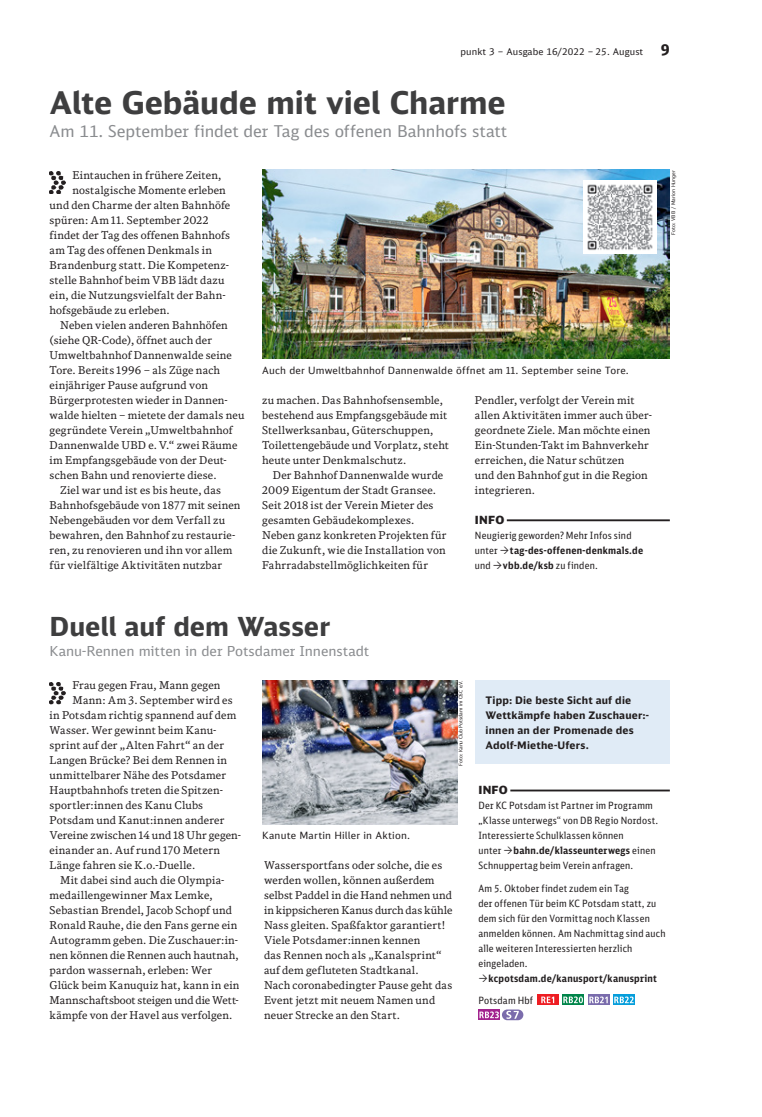
<style>
.page{position:relative;width:762px;height:1117px;background:#fff}
.page>*{position:absolute;margin:0;border:0;box-sizing:border-box;transform-origin:0 0}
.t1{font:700 31.25px "DB Sans Alternate";letter-spacing:-.005em;color:#3e3e3f}
.t2{font:700 26.25px "DB Sans Alternate";color:#3e3e3f}
.t3{font:16.25px "DB Sans";letter-spacing:-.005em;color:#8a8c8f}
.t4{font:13.75px "DB Sans";color:#8a8c8f}
.t5{font:900 11.25px "DB Sans Alternate";letter-spacing:.02em;color:#231f20}
.t6{font:10.75px/15px "DB News";letter-spacing:.015em;color:#231f20}
.t7{font:700 10.38px/15px "DB Sans Alternate";letter-spacing:.015em;color:#231f20}
.t8{font:10px/15px "DB Sans Cond";letter-spacing:.025em;color:#231f20}
.t9{font:10px "DB Sans Alternate";letter-spacing:.02em;color:#231f20}
.t10{font:700 10px "DB Sans Cond";letter-spacing:.025em;color:#231f20}
.t11{font:9.38px "DB Sans";letter-spacing:.01em;color:#231f20}
.t12{font:5px "DB Sans Alternate";letter-spacing:-.01em;color:#231f20}
.t13{font:5px "DB Sans Alternate";letter-spacing:.01em;color:#231f20}
.s1{font-weight:700;font-size:15px}
.s2{font-weight:700}
</style>
<div class="page">
<div style="left:475px;top:680px;width:195px;height:84px;background:#e0ebf6"></div>
<hr style="left:510px;top:789px;width:160px;height:2px;background:#231f20">
<svg style="left:537px;top:994px;width:21px;height:10px"></svg>
<svg style="left:541px;top:996px;width:13px;height:6px"></svg>
<svg style="left:562px;top:994px;width:22px;height:10px"></svg>
<svg style="left:563px;top:996px;width:20px;height:6px"></svg>
<svg style="left:588px;top:994px;width:21px;height:10px"></svg>
<svg style="left:589px;top:996px;width:19px;height:6px"></svg>
<svg style="left:613px;top:994px;width:22px;height:10px"></svg>
<svg style="left:614px;top:996px;width:19px;height:6px"></svg>
<svg style="left:478px;top:1009px;width:22px;height:10px"></svg>
<svg style="left:479px;top:1011px;width:20px;height:6px"></svg>
<div style="left:502px;top:1009px;width:21px;height:10px;background:#7b6cac;border-radius:5px"></div>
<svg style="left:506px;top:1010px;width:13px;height:8px"></svg>
<hr style="left:507px;top:519px;width:163px;height:2px;background:#231f20">
<img style="left:262px;top:170px;width:408px;height:189px">
<img style="left:50px;top:171px;width:15px;height:23px">
<img style="left:583px;top:180px;width:74px;height:74px">
<img style="left:262px;top:680px;width:195px;height:144px">
<img style="left:50px;top:682px;width:15px;height:22px">
<p class="t11" style="left:460px;top:46px;width:211px">punkt 3 – Ausgabe 16/2022 – 25. August <span class="s1">9</span></p>
<p class="t1" style="left:50px;top:83px;width:458px">Alte Gebäude mit viel Charme</p>
<p class="t3" style="left:50px;top:121px;width:459px">Am 11. September findet der Tag des offenen Bahnhofs statt</p>
<p class="t6" style="left:72px;top:167px;width:150px">Eintauchen in frühere Zeiten,</p>
<p class="t6" style="left:72px;top:182px;width:155px">nostalgische Momente erleben</p>
<p class="t6" style="left:50px;top:197px;width:182px">und den Charme der alten Bahnhöfe</p>
<p class="t6" style="left:50px;top:212px;width:160px">spüren: Am 11. September 2022</p>
<p class="t6" style="left:50px;top:227px;width:182px">findet der Tag des offenen Bahnhofs</p>
<p class="t6" style="left:50px;top:242px;width:164px">am Tag des offenen Denkmals in</p>
<p class="t6" style="left:50px;top:257px;width:181px">Brandenburg statt. Die Kompetenz-</p>
<p class="t6" style="left:50px;top:272px;width:176px">stelle Bahnhof beim VBB lädt dazu</p>
<p class="t6" style="left:50px;top:287px;width:178px">ein, die Nutzungsvielfalt der Bahn-</p>
<p class="t6" style="left:50px;top:302px;width:122px">hofsgebäude zu erleben.</p>
<p class="t6" style="left:60px;top:317px;width:169px">Neben vielen anderen Bahnhöfen</p>
<p class="t6" style="left:50px;top:332px;width:164px">(siehe QR-Code), öffnet auch der</p>
<p class="t6" style="left:50px;top:347px;width:184px">Umweltbahnhof Dannenwalde seine</p>
<p class="t6" style="left:50px;top:362px;width:172px">Tore. Bereits 1996 – als Züge nach</p>
<p class="t6" style="left:50px;top:377px;width:160px">einjähriger Pause aufgrund von</p>
<p class="t6" style="left:50px;top:392px;width:180px">Bürgerprotesten wieder in Dannen-</p>
<p class="t6" style="left:50px;top:407px;width:196px">walde hielten – mietete der damals neu</p>
<p class="t6" style="left:50px;top:422px;width:185px">gegründete Verein „Umweltbahnhof</p>
<p class="t6" style="left:50px;top:437px;width:189px">Dannenwalde UBD e.V.“ zwei Räume</p>
<p class="t6" style="left:50px;top:452px;width:179px">im Empfangsgebäude von der Deut-</p>
<p class="t6" style="left:50px;top:467px;width:168px">schen Bahn und renovierte diese.</p>
<p class="t6" style="left:60px;top:482px;width:162px">Ziel war und ist es bis heute, das</p>
<p class="t6" style="left:50px;top:497px;width:192px">Bahnhofsgebäude von 1877 mit seinen</p>
<p class="t6" style="left:50px;top:512px;width:177px">Nebengebäuden vor dem Verfall zu</p>
<p class="t6" style="left:50px;top:527px;width:187px">bewahren, den Bahnhof zu restaurie-</p>
<p class="t6" style="left:50px;top:542px;width:184px">ren, zu renovieren und ihn vor allem</p>
<p class="t6" style="left:50px;top:557px;width:174px">für vielfältige Aktivitäten nutzbar</p>
<p class="t9" style="left:262px;top:364px;width:368px">Auch der Umweltbahnhof Dannenwalde öffnet am 11. September seine Tore.</p>
<p class="t6" style="left:262px;top:392px;width:182px">zu machen. Das Bahnhofsensemble,</p>
<p class="t6" style="left:262px;top:407px;width:187px">bestehend aus Empfangsgebäude mit</p>
<p class="t6" style="left:262px;top:422px;width:173px">Stellwerksanbau, Güterschuppen,</p>
<p class="t6" style="left:262px;top:437px;width:188px">Toilettengebäude und Vorplatz, steht</p>
<p class="t6" style="left:262px;top:452px;width:146px">heute unter Denkmalschutz.</p>
<p class="t6" style="left:273px;top:467px;width:172px">Der Bahnhof Dannenwalde wurde</p>
<p class="t6" style="left:262px;top:482px;width:175px">2009 Eigentum der Stadt Gransee.</p>
<p class="t6" style="left:262px;top:497px;width:173px">Seit 2018 ist der Verein Mieter des</p>
<p class="t6" style="left:262px;top:512px;width:154px">gesamten Gebäudekomplexes.</p>
<p class="t6" style="left:262px;top:527px;width:186px">Neben ganz konkreten Projekten für</p>
<p class="t6" style="left:262px;top:542px;width:185px">die Zukunft, wie die Installation von</p>
<p class="t6" style="left:262px;top:557px;width:167px">Fahrradabstellmöglichkeiten für</p>
<p class="t6" style="left:475px;top:392px;width:178px">Pendler, verfolgt der Verein mit allen Aktivitäten immer auch über&shy;geordnete Ziele. Man möchte einen<br>Ein-Stunden-Takt im Bahnverkehr erreichen, die Natur schützen<br>und den Bahnhof gut in die Region integrieren.</p>
<p class="t5" style="left:475px;top:512px;width:31px">INFO</p>
<p class="t8" style="left:475px;top:527px;width:170px">Neugierig geworden? Mehr Infos sind unter <span class="s2">tag-des-offenen-denkmals.de </span>und <span class="s2">vbb.de/ksb</span> zu finden.</p>
<p class="t13" style="left:670px;top:235px;width:66px;rotate:-90deg">Foto: VBB / Marion Hunger</p>
<p class="t2" style="left:50px;top:609px;width:282px">Duell auf dem Wasser</p>
<p class="t4" style="left:50px;top:642px;width:321px">Kanu-Rennen mitten in der Potsdamer Innenstadt</p>
<p class="t6" style="left:72px;top:677px;width:149px">Frau gegen Frau, Mann gegen</p>
<p class="t6" style="left:72px;top:692px;width:162px">Mann: Am 3. September wird es</p>
<p class="t6" style="left:50px;top:707px;width:188px">in Potsdam richtig spannend auf dem</p>
<p class="t6" style="left:50px;top:722px;width:168px">Wasser. Wer gewinnt beim Kanu-</p>
<p class="t6" style="left:50px;top:737px;width:176px">sprint auf der „Alten Fahrt“ an der</p>
<p class="t6" style="left:50px;top:752px;width:179px">Langen Brücke? Bei dem Rennen in</p>
<p class="t6" style="left:50px;top:767px;width:178px">unmittelbarer Nähe des Potsdamer</p>
<p class="t6" style="left:50px;top:782px;width:174px">Hauptbahnhofs treten die Spitzen-</p>
<p class="t6" style="left:50px;top:797px;width:155px">sportler:innen des Kanu Clubs</p>
<p class="t6" style="left:50px;top:812px;width:176px">Potsdam und Kanut:innen anderer</p>
<p class="t6" style="left:50px;top:827px;width:193px">Vereine zwischen 14 und 18 Uhr gegen-</p>
<p class="t6" style="left:50px;top:842px;width:172px">einander an. Auf rund 170 Metern</p>
<p class="t6" style="left:50px;top:857px;width:147px">Länge fahren sie K.o.-Duelle.</p>
<p class="t6" style="left:60px;top:872px;width:165px">Mit dabei sind auch die Olympia-</p>
<p class="t6" style="left:50px;top:887px;width:165px">medaillengewinner Max Lemke,</p>
<p class="t6" style="left:50px;top:902px;width:184px">Sebastian Brendel, Jacob Schopf und</p>
<p class="t6" style="left:50px;top:917px;width:189px">Ronald Rauhe, die den Fans gerne ein</p>
<p class="t6" style="left:50px;top:932px;width:189px">Autogramm geben. Die Zuschauer:in-</p>
<p class="t6" style="left:50px;top:947px;width:191px">nen können die Rennen auch hautnah,</p>
<p class="t6" style="left:50px;top:962px;width:164px">pardon wassernah, erleben: Wer</p>
<p class="t6" style="left:50px;top:977px;width:191px">Glück beim Kanuquiz hat, kann in ein</p>
<p class="t6" style="left:50px;top:992px;width:191px">Mannschaftsboot steigen und die Wett-</p>
<p class="t6" style="left:50px;top:1007px;width:184px">kämpfe von der Havel aus verfolgen.</p>
<p class="t12" style="left:457px;top:765px;width:86px;rotate:-90deg">Foto: Kanu Club Potsdam im OSC e.V.</p>
<p class="t9" style="left:262px;top:829px;width:149px">Kanute Martin Hiller in Aktion.</p>
<p class="t6" style="left:264px;top:857px;width:190px">Wassersportfans oder solche, die es werden wollen, können außerdem selbst Paddel in die Hand nehmen und in kippsicheren Kanus durch das kühle Nass gleiten. Spaßfaktor garantiert!<br>Viele Potsdamer:innen kennen<br>das Rennen noch als „Kanalsprint“ auf dem gefluteten Stadtkanal.<br>Nach coronabedingter Pause geht das Event jetzt mit neuem Namen und neuer Strecke an den Start.</p>
<p class="t7" style="left:485px;top:692px;width:164px">Tipp: Die beste Sicht auf die<br>Wettkämpfe haben Zuschauer:- innen an der Promenade des<br>Adolf-Miethe-Ufers.</p>
<p class="t5" style="left:478px;top:782px;width:31px">INFO</p>
<p class="t8" style="left:478px;top:797px;width:181px">Der KC Potsdam ist Partner im Programm „Klasse unterwegs“ von DB Regio Nordost.<br>Interessierte Schulklassen können<br>unter <span class="s2">bahn.de/klasseunterwegs</span> einen Schnuppertag beim Verein anfragen.</p>
<p class="t8" style="left:478px;top:880px;width:152px">Am 5. Oktober findet zudem ein Tag</p>
<p class="t8" style="left:478px;top:895px;width:179px">der offenen Tür beim KC Potsdam statt, zu</p>
<p class="t8" style="left:478px;top:910px;width:173px">dem sich für den Vormittag noch Klassen</p>
<p class="t8" style="left:478px;top:925px;width:189px">anmelden können. Am Nachmittag sind auch</p>
<p class="t8" style="left:478px;top:940px;width:155px">alle weiteren Interessierten herzlich</p>
<p class="t8" style="left:478px;top:955px;width:51px">eingeladen.</p>
<p class="t10" style="left:488px;top:971px;width:170px">kcpotsdam.de/kanusport/kanusprint</p>
<p class="t8" style="left:478px;top:992px;width:56px">Potsdam Hbf</p>
</div>
